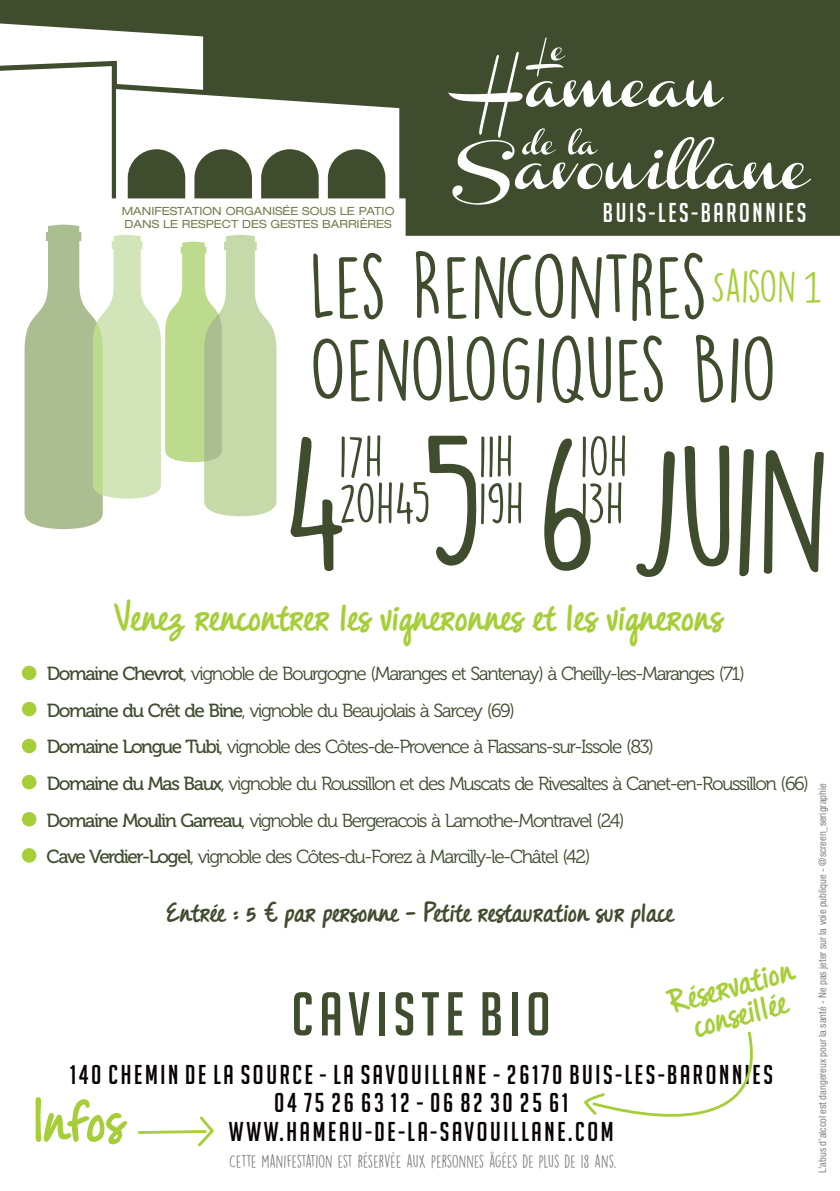
<style>
.page{position:relative;width:840px;height:1191px;background:#fff}
.page>*{position:absolute;margin:0;border:0;box-sizing:border-box;transform-origin:0 0}
.t1{font:162.4px "DK Lemon Yellow Sun";letter-spacing:-.04em;color:#3f4c2e}
.t2{font:82.4px/82.6px "DK Lemon Yellow Sun";letter-spacing:-.025em;color:#3f4c2e}
.t3{font:700 61.8px "DJB Messy Amanda Goes";color:#a6ce39}
.t4{font:60.2px "Big Noodle Titling";letter-spacing:.1em;color:#3f4c2e}
.t5{font:50px/47px "DK Lemon Yellow Sun";color:#3f4c2e}
.t6{font:40.8px "DK Lemon Yellow Sun";color:#a6ce39}
.t7{font:700 40.6px "DJB Messy Amanda Goes";color:#a6ce39}
.t8{font:700 35.6px/29.6px "DJB Messy Amanda Goes";color:#a6ce39;text-align:center}
.t9{font:700 28.6px "DJB Messy Amanda Goes";color:#3f4c2e}
.t10{font:26.6px/28.6px "Big Noodle Titling";letter-spacing:.1em;color:#080302;text-align:center}
.t11{font:26.6px "Big Noodle Titling";letter-spacing:.1em;color:#fff}
.t12{font:18.8px/36.6px "Museo 300";letter-spacing:-.075em;color:#3f4c2e}
.t13{font:16.2px "DK Lemon Yellow Sun";color:#808285}
.t14{font:expanded 11.2px/13.4px "Helvetica Neue LT Std";color:#757f4d}
.t15{font:condensed 10.4px "Helvetica Neue LT Std";color:#808285}
.s1{font-size:37.4px}
.s2{font-family:"Museo 500"}
</style>
<div class="page">
<svg style="left:806px;top:300px;width:13px;height:3px"></svg>
<svg style="left:805px;top:271px;width:9px;height:9px"></svg>
<svg style="left:0;top:0;width:839px;height:236px;fill:#3f4c2e"></svg>
<svg style="left:448px;top:37px;width:362px;height:168px;background:#59644a"></svg>
<svg style="left:584px;top:1031px;width:169px;height:86px"></svg>
<svg style="left:137px;top:1116px;width:77px;height:31px"></svg>
<div style="left:22px;top:665px;width:14px;height:15px;background:#a6ce39;border-radius:50%"></div>
<div style="left:22px;top:702px;width:14px;height:14px;background:#a6ce39;border-radius:50%"></div>
<div style="left:22px;top:738px;width:14px;height:15px;background:#a6ce39;border-radius:50%"></div>
<div style="left:22px;top:775px;width:14px;height:14px;background:#a6ce39;border-radius:50%"></div>
<div style="left:22px;top:812px;width:14px;height:14px;background:#a6ce39;border-radius:50%"></div>
<div style="left:22px;top:848px;width:14px;height:14px;background:#a6ce39;border-radius:50%"></div>
<svg style="left:25px;top:225px;width:251px;height:304px"></svg>
<p class="t14" style="left:122px;top:206px;width:274px">MANIFESTATION ORGANISÉE SOUS LE PATIO<br>DANS LE RESPECT DES GESTES BARRIÈRES</p>
<h3 class="t11" style="left:602px;top:203px;width:205px">BUIS-LES-BARONNIES</h3>
<h2 class="t2" style="left:309px;top:250px;width:469px">LES RENCONTRES<br>OENOLOGIQUES BIO</h2>
<h3 class="t5" style="left:338px;top:436px;width:94px">17H<br>20H45</h3>
<h3 class="t5" style="left:478px;top:436px;width:47px">11H<br>19H</h3>
<h3 class="t5" style="left:579px;top:436px;width:49px">10H<br>13H</h3>
<h3 class="t6" style="left:710px;top:265px;width:108px">SAISON <span class="s1">1</span></h3>
<h1 class="t1" style="left:282px;top:425px;width:551px">4 5 6JUIN</h1>
<h3 class="t7" style="left:114px;top:604px;width:609px">Venez rencontrer les vigneronnes et les vignerons</h3>
<p class="t12" style="left:47px;top:657px;width:763px"><span class="s2">Domaine Chevrot</span>, vignoble de Bourgogne (Maranges et Santenay) à Cheilly-les-Maranges (71)<br><span class="s2">Domaine du Crêt de Bine</span>, vignoble du Beaujolais à Sarcey (69)<br><span class="s2">Domaine Longue Tubi</span>, vignoble des Côtes-de-Provence à Flassans-sur-Issole (83)<br><span class="s2">Domaine du Mas Baux</span>, vignoble du Roussillon et des Muscats de Rivesaltes à Canet-en-Roussillon (66)<br><span class="s2">Domaine Moulin Garreau</span>, vignoble du Bergeracois à Lamothe-Montravel (24)<br><span class="s2">Cave Verdier-Logel</span>, vignoble des Côtes-du-Forez à Marcilly-le-Châtel (42)</p>
<h3 class="t9" style="left:167px;top:903px;width:508px">Entrée : 5 € par personne - Petite restauration sur place</h3>
<h3 class="t8" style="left:665px;top:991px;width:129px;rotate:-15deg">Réservation conseillée</h3>
<h3 class="t4" style="left:291px;top:992px;width:260px">CAVISTE BIO</h3>
<h3 class="t10" style="left:70px;top:1062px;width:704px">140 CHEMIN DE LA SOURCE - LA SAVOUILLANE - 26170 BUIS-LES-BARONNIES<br>04 75 26 63 12 - 06 82 30 25 61<br>WWW.HAMEAU-DE-LA-SAVOUILLANE.COM</h3>
<h3 class="t3" style="left:33px;top:1101px;width:92px">Infos</h3>
<p class="t13" style="left:229px;top:1152px;width:388px">CETTE MANIFESTATION EST RÉSERVÉE AUX PERSONNES ÂGÉES DE PLUS DE 18 ANS.</p>
<p class="t15" style="left:818px;top:1172px;width:391px;rotate:-90deg">L’abus d’alccol est dangereux pour la santé - Ne pas jeter sur la voie publique - @screen_serigraphie</p>
</div>
